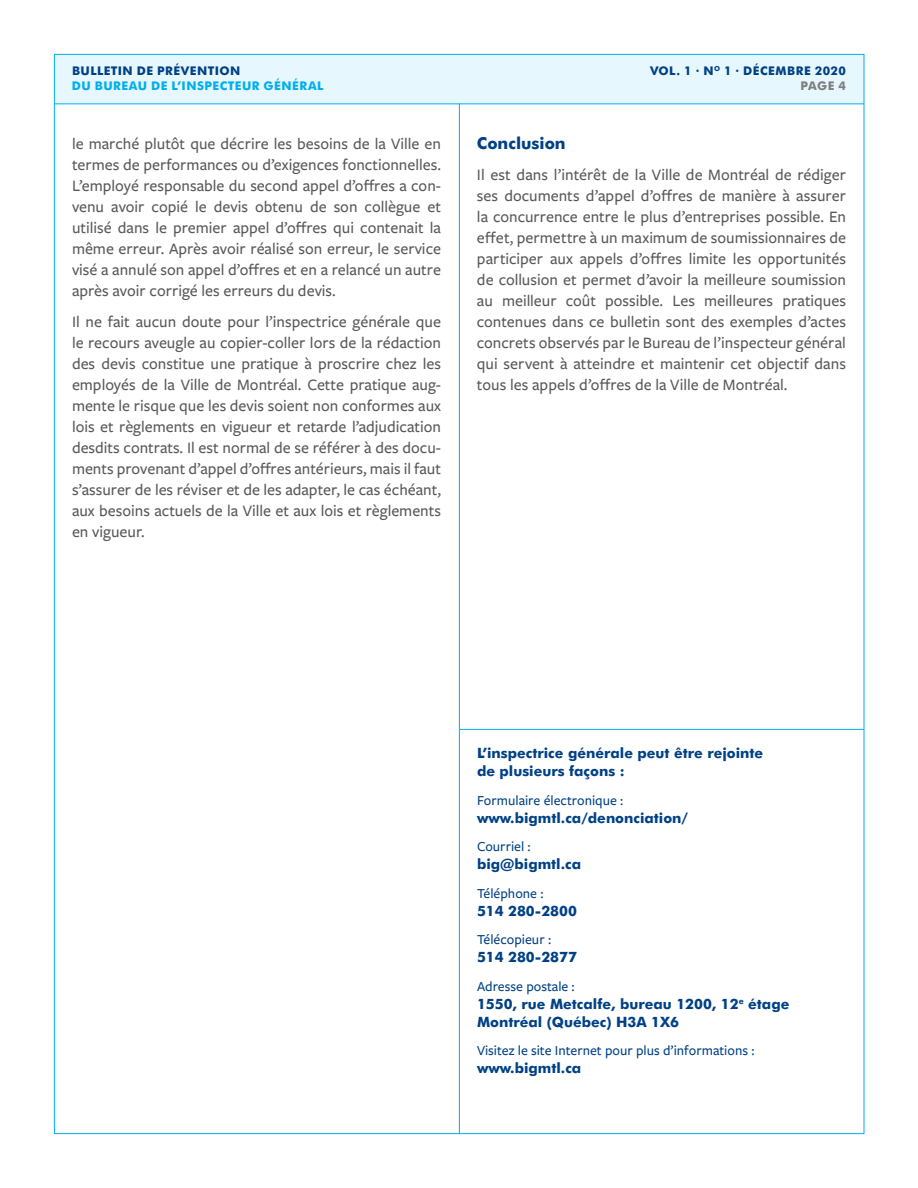
<style>
.page{position:relative;width:918px;height:1188px;background:#fff}
.page>*{position:absolute;margin:0;border:0;box-sizing:border-box;transform-origin:0 0}
.t1{font:500 16.5px/21px "Freight Sans Pro";color:#58585a;text-align:justify}
.t2{font:700 16.5px "Futura BT";color:#004185}
.t3{font:700 14.25px/18px "Futura BT";color:#004185}
.t4{font:500 14.25px "Freight Sans Pro";color:#004185}
.t5{font:700 12px "Futura BT";letter-spacing:.035em;color:#004185}
.t6{font:700 12px "Futura BT";letter-spacing:.04em;color:#00aeef}
.t7{font:700 12px "Futura BT";color:#7f7f80}
</style>
<div class="page">
<div style="left:54px;top:54px;width:810px;height:50px;background:#e6f7fd"></div>
<hr style="left:459px;top:104px;width:1px;height:1030px;background:#00aeef">
<hr style="left:54px;top:104px;width:810px;height:1px;background:#00aeef">
<hr style="left:460px;top:729px;width:404px;height:1px;background:#00aeef">
<p class="t5" style="left:72px;top:64px;width:170px">BULLETIN DE PRÉVENTION</p>
<p class="t5" style="left:650px;top:64px;width:197px">VOL. 1 · N<sup>O</sup> 1 · DÉCEMBRE 2020</p>
<p class="t6" style="left:72px;top:79px;width:253px">DU BUREAU DE L’INSPECTEUR GÉNÉRAL</p>
<p class="t7" style="left:801px;top:79px;width:47px">PAGE 4</p>
<p class="t1" style="left:72px;top:132px;width:371px">le marché plutôt que décrire les besoins de la Ville en termes de performances ou d’exigences fonctionnelles.<br>L’employé responsable du second appel d’offres a con&shy;venu avoir copié le devis obtenu de son collègue et utilisé dans le premier appel d’offres qui contenait la même erreur. Après avoir réalisé son erreur, le service visé a annulé son appel d’offres et en a relancé un autre après avoir corrigé les erreurs du devis.</p>
<p class="t1" style="left:72px;top:311px;width:371px">Il ne fait aucun doute pour l’inspectrice générale que le recours aveugle au copier-coller lors de la rédaction des devis constitue une pratique à proscrire chez les employés de la Ville de Montréal. Cette pratique aug&shy;mente le risque que les devis soient non conformes aux lois et règlements en vigueur et retarde l’adjudication desdits contrats. Il est normal de se référer à des docu&shy;ments provenant d’appel d’offres antérieurs, mais il faut s’assurer de les réviser et de les adapter, le cas échéant, aux besoins actuels de la Ville et aux lois et règlements en vigueur.</p>
<p class="t2" style="left:477px;top:133px;width:90px">Conclusion</p>
<p class="t1" style="left:477px;top:164px;width:371px">Il est dans l’intérêt de la Ville de Montréal de rédiger ses documents d’appel d’offres de manière à assurer la concurrence entre le plus d’entreprises possible. En effet, permettre à un maximum de soumissionnaires de participer aux appels d’offres limite les opportunités de collusion et permet d’avoir la meilleure soumission au meilleur coût possible. Les meilleures pratiques contenues dans ce bulletin sont des exemples d’actes concrets observés par le Bureau de l’inspecteur général qui servent à atteindre et maintenir cet objectif dans tous les appels d’offres de la Ville de Montréal.</p>
<p class="t3" style="left:477px;top:744px;width:288px">L’inspectrice générale peut être rejointe de plusieurs façons :</p>
<p class="t4" style="left:477px;top:791px;width:148px">Formulaire électronique :</p>
<p class="t3" style="left:477px;top:809px;width:213px">www.bigmtl.ca/denonciation/</p>
<p class="t4" style="left:477px;top:837px;width:55px">Courriel :</p>
<p class="t3" style="left:477px;top:855px;width:106px">big@bigmtl.ca</p>
<p class="t4" style="left:477px;top:884px;width:68px">Téléphone :</p>
<p class="t3" style="left:477px;top:902px;width:102px">514 280-2800</p>
<p class="t4" style="left:477px;top:930px;width:76px">Télécopieur :</p>
<p class="t3" style="left:477px;top:948px;width:102px">514 280-2877</p>
<p class="t4" style="left:477px;top:977px;width:99px">Adresse postale :</p>
<p class="t3" style="left:477px;top:995px;width:314px">1550, rue Metcalfe, bureau 1200, 12<sup>e</sup> étage<br>Montréal (Québec) H3A 1X6</p>
<p class="t4" style="left:477px;top:1041px;width:279px">Visitez le site Internet pour plus d’informations :</p>
<p class="t3" style="left:477px;top:1059px;width:106px">www.bigmtl.ca</p>
</div>
